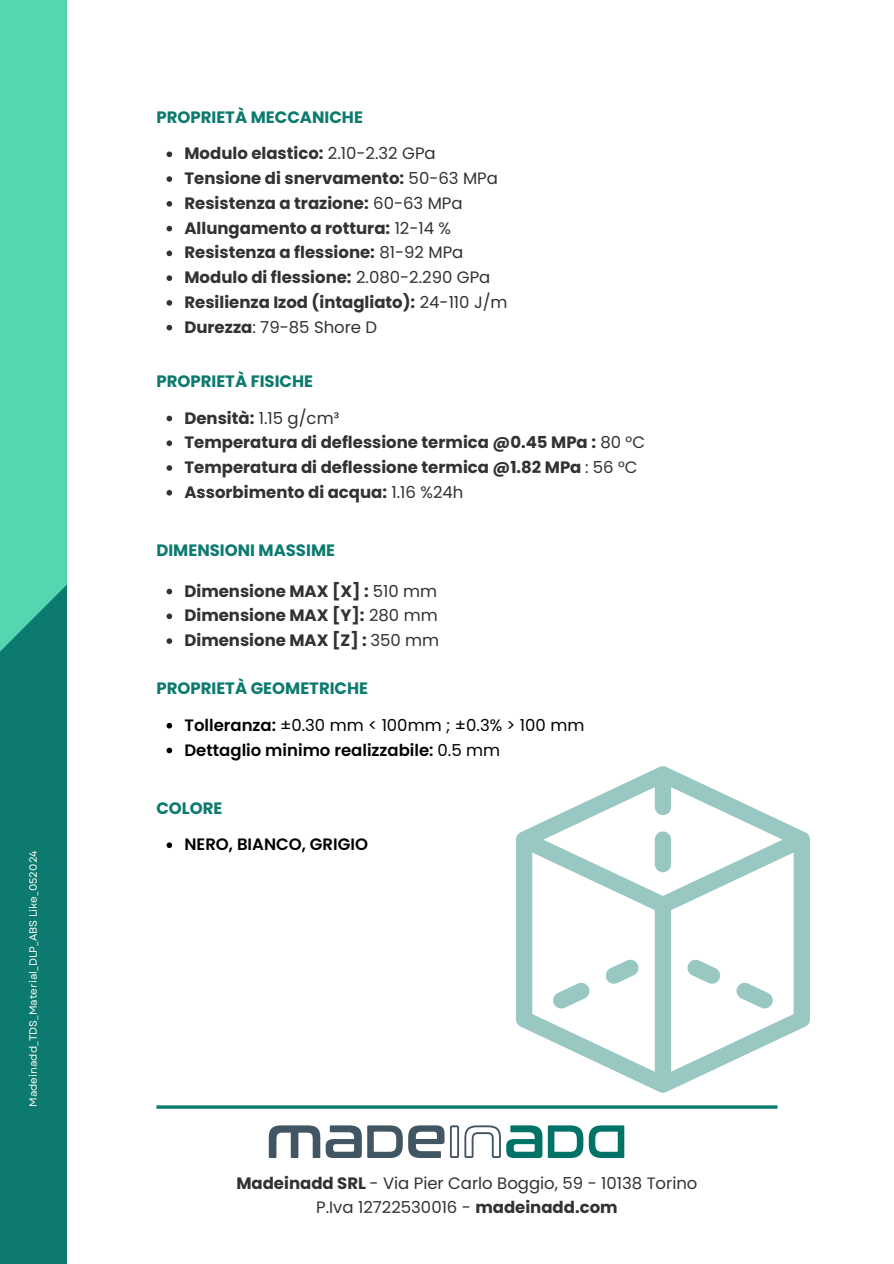
<style>
.page{position:relative;width:894px;height:1264px;background:#fff}
.page>*{position:absolute;margin:0;border:0;box-sizing:border-box;transform-origin:0 0}
.t1{font:700 16.5px "Poppins";color:#323232}
.t2{font:16.5px/24.8px "Poppins";color:#323232;text-align:center}
.t3{font:700 16.5px "Poppins";color:#0c7a6e}
.t4{font:600 16.5px "Poppins";color:#000}
.t5{font:16.5px "Poppins";color:#000}
.t6{font:10.5px "Garet";color:#fff}
.s1{font-weight:400}
.s2{font-weight:700}
.s3{font-weight:600}
</style>
<div class="page">
<hr style="left:156px;top:1105px;width:621px;height:3px;background:#0c7a6e">
<div style="left:0;top:0;width:67px;height:1263px;background:#0c7a6e"></div>
<div style="left:0;top:0;width:67px;height:651px;background:#55d5b0"></div>
<svg style="left:516px;top:766px;width:293px;height:326px"></svg>
<svg style="left:408px;top:1125px;width:36px;height:32px"></svg>
<svg style="left:269px;top:1125px;width:133px;height:32px"></svg>
<svg style="left:450px;top:1125px;width:174px;height:32px"></svg>
<svg style="left:166px;top:151px;width:6px;height:6px"></svg>
<svg style="left:166px;top:176px;width:6px;height:6px"></svg>
<svg style="left:166px;top:201px;width:6px;height:6px"></svg>
<svg style="left:166px;top:226px;width:6px;height:5px"></svg>
<svg style="left:166px;top:250px;width:6px;height:6px"></svg>
<svg style="left:166px;top:275px;width:6px;height:6px"></svg>
<svg style="left:166px;top:300px;width:6px;height:6px"></svg>
<svg style="left:166px;top:325px;width:6px;height:5px"></svg>
<svg style="left:166px;top:415px;width:6px;height:6px"></svg>
<svg style="left:166px;top:440px;width:6px;height:6px"></svg>
<svg style="left:166px;top:465px;width:6px;height:6px"></svg>
<svg style="left:166px;top:490px;width:6px;height:5px"></svg>
<svg style="left:166px;top:588px;width:6px;height:6px"></svg>
<svg style="left:166px;top:613px;width:6px;height:6px"></svg>
<svg style="left:166px;top:638px;width:6px;height:6px"></svg>
<svg style="left:166px;top:723px;width:6px;height:5px"></svg>
<svg style="left:166px;top:747px;width:6px;height:6px"></svg>
<svg style="left:166px;top:842px;width:6px;height:6px"></svg>
<p class="t6" style="left:26px;top:1107px;width:258px;rotate:-90deg">Madeinadd_TDS_Material_DLP_ABS Like_052024</p>
<p class="t3" style="left:156px;top:105px;width:208px">PROPRIETÀ MECCANICHE</p>
<p class="t1" style="left:184px;top:142px;width:253px">Modulo elastico: <span class="s1">2.10-2.32 GPa</span></p>
<p class="t1" style="left:184px;top:167px;width:315px">Tensione di snervamento: <span class="s1">50-63 MPa</span></p>
<p class="t1" style="left:184px;top:191px;width:279px">Resistenza a trazione: <span class="s1">60-63 MPa</span></p>
<p class="t1" style="left:184px;top:216px;width:268px">Allungamento a rottura: <span class="s1">12-14 %</span></p>
<p class="t1" style="left:184px;top:241px;width:280px">Resistenza a flessione: <span class="s1">81-92 MPa</span></p>
<p class="t1" style="left:184px;top:266px;width:307px">Modulo di flessione: <span class="s1">2.080-2.290 GPa</span></p>
<p class="t1" style="left:184px;top:290px;width:324px">Resilienza Izod (intagliato): <span class="s1">24-110 J/m</span></p>
<p class="t2" style="left:184px;top:314px;width:194px"><span class="s2">Durezza</span>: 79-85 Shore D</p>
<p class="t3" style="left:156px;top:369px;width:158px">PROPRIETÀ FISICHE</p>
<p class="t2" style="left:184px;top:405px;width:156px"><span class="s2">Densità:</span> 1.15 g/cm³</p>
<p class="t1" style="left:184px;top:431px;width:462px">Temperatura di deflessione termica @0.45 MPa : <span class="s1">80 °C</span></p>
<p class="t1" style="left:184px;top:456px;width:454px">Temperatura di deflessione termica @1.82 MPa <span class="s1">: 56 °C</span></p>
<p class="t1" style="left:184px;top:480px;width:280px">Assorbimento di acqua: <span class="s1">1.16 %24h</span></p>
<p class="t3" style="left:156px;top:538px;width:180px">DIMENSIONI MASSIME</p>
<p class="t1" style="left:184px;top:579px;width:254px">Dimensione MAX [X] : <span class="s1">510 mm</span></p>
<p class="t1" style="left:184px;top:604px;width:255px">Dimensione MAX [Y]: <span class="s1">280 mm</span></p>
<p class="t1" style="left:184px;top:629px;width:256px">Dimensione MAX [Z] : <span class="s1">350 mm</span></p>
<p class="t3" style="left:156px;top:676px;width:213px">PROPRIETÀ GEOMETRICHE</p>
<p class="t5" style="left:184px;top:713px;width:401px"><span class="s3">Tolleranza:</span> ±0.30 mm &lt; 100mm ; ±0.3% &gt; 100 mm</p>
<p class="t4" style="left:184px;top:738px;width:317px">Dettaglio minimo realizzabile: <span class="s1">0.5 mm</span></p>
<p class="t3" style="left:156px;top:796px;width:68px">COLORE</p>
<p class="t4" style="left:184px;top:833px;width:185px">NERO, BIANCO, GRIGIO</p>
<p class="t2" style="left:236px;top:1170px;width:462px"><span class="s2">Madeinadd SRL</span> - Via Pier Carlo Boggio, 59 - 10138 Torino<br>P.Iva 12722530016 - <span class="s2">madeinadd.com</span></p>
</div>
